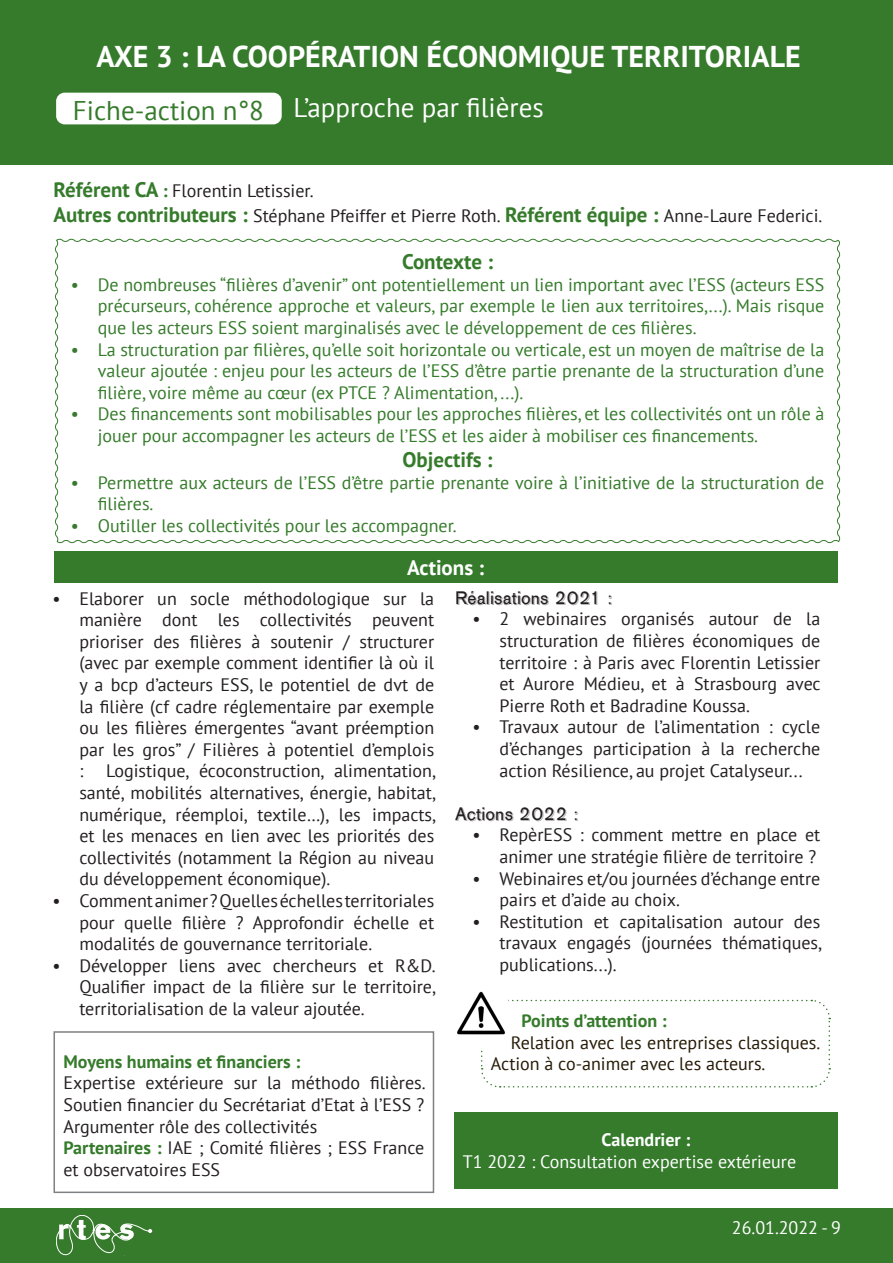
<style>
.page{position:relative;width:893px;height:1263px;background:#fff}
.page>*{position:absolute;margin:0;border:0;box-sizing:border-box;transform-origin:0 0}
.t1{font:700 30px "PT Sans";color:#fff}
.t2{font:27px "PT Sans";color:#fff}
.t3{font:27px "PT Sans";color:#357b2b}
.t4{font:700 21px "PT Sans";color:#357b2b}
.t5{font:700 21px "PT Sans";color:#fff}
.t6{font:18px/21.6px "PT Sans";color:#231f20;text-align:justify}
.t7{font:18px/21.6px "PT Sans";color:#357b2b;text-align:justify}
.t8{font:18px/21.6px "PT Sans";color:#251a05}
.t9{font:18px "PT Sans";color:#fff}
.t10{font:700 18px "PT Sans";color:#357b2b}
.t11{font:18px "AG Old Face Shaded";color:#231f20}
.t12{font:700 18px "PT Sans";color:#fff}
.s1{font-weight:700;font-size:21px;color:#357b2b}
.s2{font-weight:700;color:#357b2b}
</style>
<div class="page">
<div style="left:0;top:0;width:893px;height:164px;background:#357b2b"></div>
<div style="left:56px;top:93px;width:226px;height:31px;background:#fff;border-radius:9px"></div>
<div style="left:54px;top:1031px;width:380px;height:162px;border:2px solid #7e8083"></div>
<div style="left:0;top:1209px;width:893px;height:54px;background:#357b2b"></div>
<svg style="left:56px;top:1215px;width:96px;height:40px"></svg>
<div style="left:54px;top:551px;width:784px;height:32px;background:#357b2b"></div>
<svg style="left:481px;top:999px;width:350px;height:89px"></svg>
<img style="left:449px;top:985px;width:64px;height:65px;border-radius:32px">
<div style="left:454px;top:1112px;width:384px;height:77px;background:#357b2b"></div>
<svg style="left:55px;top:238px;width:786px;height:306px"></svg>
<p class="t1" style="left:96px;top:36px;width:706px">AXE 3 : LA COOPÉRATION ÉCONOMIQUE TERRITORIALE</p>
<p class="t3" style="left:73px;top:93px;width:192px">Fiche-action n°8</p>
<p class="t2" style="left:293px;top:90px;width:252px">L’approche par filières</p>
<p class="t6" style="left:54px;top:179px;width:261px"><span class="s1">Référent CA</span> <span class="s2">:</span> Florentin Letissier.</p>
<p class="t6" style="left:54px;top:205px;width:770px"><span class="s1">Autres contributeurs :</span> Stéphane Pfeiffer et Pierre Roth. <span class="s1">Référent équipe :</span> Anne-Laure Federici.</p>
<p class="t4" style="left:402px;top:248px;width:93px">Contexte :</p>
<p class="t7" style="left:98px;top:273px;width:728px;text-indent:-27px">• De nombreuses “filières d’avenir” ont potentiellement un lien important avec l’ESS (acteurs ESS précurseurs, cohérence approche et valeurs, par exemple le lien aux territoires,...). Mais risque que les acteurs ESS soient marginalisés avec le développement de ces filières.</p>
<p class="t7" style="left:98px;top:338px;width:728px;text-indent:-27px">• La structuration par filières, qu’elle soit horizontale ou verticale, est un moyen de maîtrise de la valeur ajoutée : enjeu pour les acteurs de l’ESS d’être partie prenante de la structuration d’une filière, voire même au cœur (ex PTCE ? Alimentation, ...).</p>
<p class="t7" style="left:98px;top:403px;width:728px;text-indent:-27px">• Des financements sont mobilisables pour les approches filières, et les collectivités ont un rôle à jouer pour accompagner les acteurs de l’ESS et les aider à mobiliser ces financements.</p>
<p class="t4" style="left:402px;top:446px;width:92px">Objectifs :</p>
<p class="t7" style="left:98px;top:471px;width:728px;text-indent:-27px">• Permettre aux acteurs de l’ESS d’être partie prenante voire à l’initiative de la structuration de filières.</p>
<p class="t7" style="left:71px;top:514px;width:387px">• Outiller les collectivités pour les accompagner.</p>
<p class="t5" style="left:407px;top:553px;width:78px">Actions :</p>
<p class="t6" style="left:79px;top:587px;width:356px;text-indent:-27px">• Elaborer un socle méthodologique sur la manière dont les collectivités peuvent prioriser des filières à soutenir / structurer (avec par exemple comment identifier là où il y a bcp d’acteurs ESS, le potentiel de dvt de la filière (cf cadre réglementaire par exemple ou les filières émergentes “avant préemption par les gros” / Filières à potentiel d’emplois :</p>
<p class="t11" style="left:455px;top:586px;width:159px">Réalisations 2021 :</p>
<p class="t6" style="left:499px;top:608px;width:323px;text-indent:-27px">• 2 webinaires organisés autour de la structuration de filières économiques de territoire : à Paris avec Florentin Letissier et Aurore Médieu, et à Strasbourg avec Pierre Roth et Badradine Koussa.</p>
<p class="t6" style="left:499px;top:716px;width:322px;text-indent:-27px">• Travaux autour de l’alimentation : cycle d’échanges participation à la recherche action Résilience, au projet Catalyseur...</p>
<p class="t11" style="left:455px;top:802px;width:125px">Actions 2022 :</p>
<p class="t6" style="left:472px;top:824px;width:349px;text-align:right">• RepèrESS : comment mettre en place et animer une stratégie filière de territoire ?</p>
<p class="t6" style="left:499px;top:867px;width:322px;text-indent:-27px">• Webinaires et/ou journées d’échange entre pairs et d’aide au choix.</p>
<p class="t6" style="left:499px;top:910px;width:324px;text-indent:-27px">• Restitution et capitalisation autour des travaux engagés (journées thématiques, publications...).</p>
<p class="t10" style="left:522px;top:1009px;width:147px">Points d’attention :</p>
<p class="t8" style="left:491px;top:1031px;width:331px;text-indent:20px">Relation avec les entreprises classiques.<br>Action à co-animer avec les acteurs.</p>
<p class="t6" style="left:79px;top:760px;width:358px;text-indent:27px">Logistique, écoconstruction, alimentation, santé, mobilités alternatives, énergie, habitat, numérique, réemploi, textile…), les impacts, et les menaces en lien avec les priorités des collectivités (notamment la Région au niveau du développement économique).</p>
<p class="t6" style="left:79px;top:889px;width:356px;text-indent:-27px">• Comment animer ? Quelles échelles territoriales pour quelle filière ? Approfondir échelle et modalités de gouvernance territoriale.</p>
<p class="t6" style="left:79px;top:954px;width:358px;text-indent:-27px">• Développer liens avec chercheurs et R&amp;D.<br>Qualifier impact de la filière sur le territoire, territorialisation de la valeur ajoutée.</p>
<p class="t10" style="left:64px;top:1049px;width:238px">Moyens humains et financiers :</p>
<p class="t6" style="left:64px;top:1072px;width:364px">Expertise extérieure sur la méthodo filières.<br>Soutien financier du Secrétariat d’Etat à l’ESS ?<br>Argumenter rôle des collectivités</p>
<p class="t6" style="left:64px;top:1137px;width:362px"><span class="s2">Partenaires :</span> IAE ; Comité filières ; ESS France et observatoires ESS</p>
<p class="t12" style="left:602px;top:1128px;width:90px">Calendrier :</p>
<p class="t9" style="left:463px;top:1150px;width:335px">T1 2022 : Consultation expertise extérieure</p>
<p class="t9" style="left:732px;top:1216px;width:111px">26.01.2022 - 9</p>
</div>
